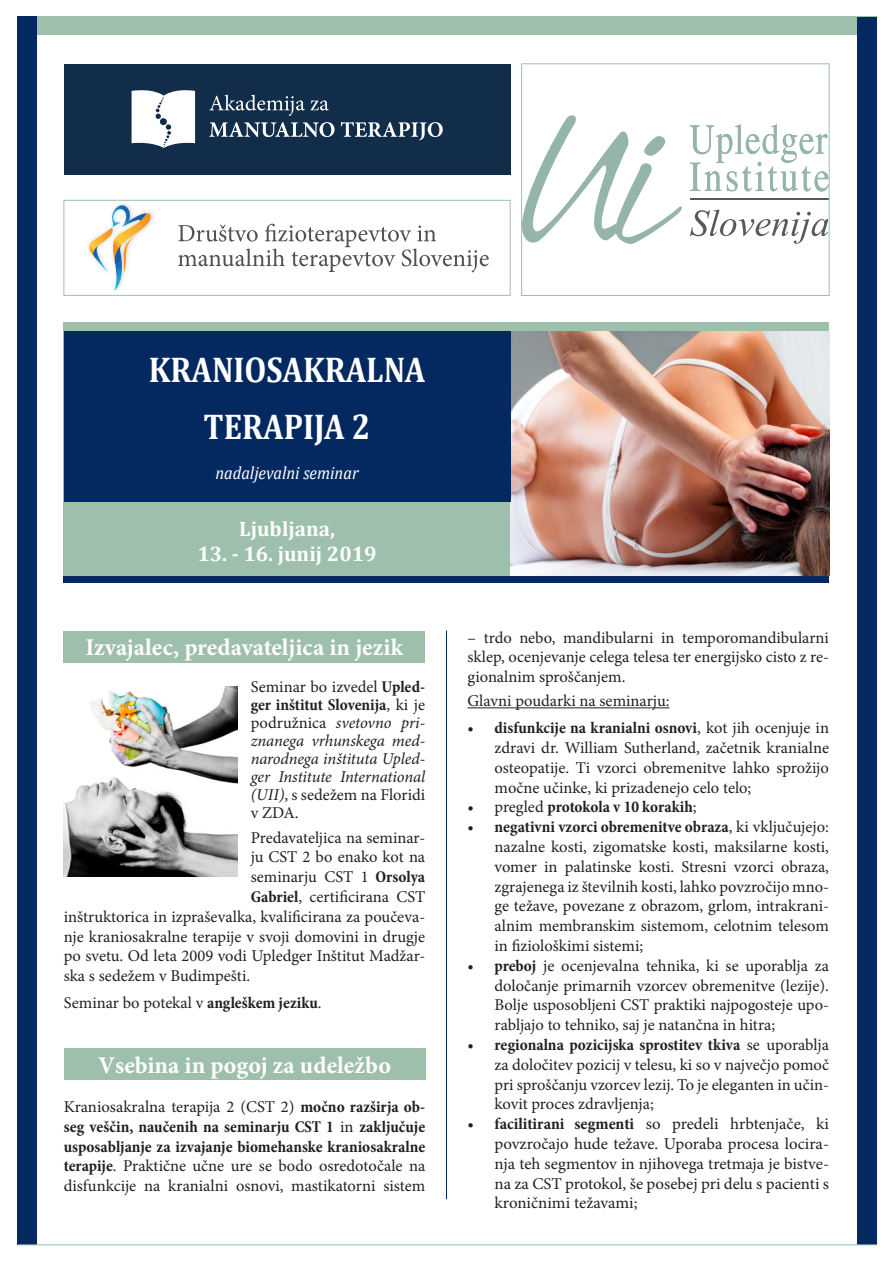
<style>
.page{position:relative;width:893px;height:1263px;background:#fff}
.page>*{position:absolute;margin:0;border:0;box-sizing:border-box;transform-origin:0 0}
.t1{font:700 36px "Cambria";color:#fff;scale:.88 1}
.t2{font:700 24px "Minion Pro";color:#fff}
.t3{font:700 21px "Cambria";color:#fff}
.t4{font:italic 18px "Cambria";color:#fff;scale:.91 1}
.t5{font:16.5px/19.8px "Minion Pro";color:#231f20;text-align:justify}
.t6{font:700 condensed 16.5px/19.8px "Minion Pro";color:#231f20;text-align:justify}
.t7{font:italic 16.5px/18px "Minion Pro";letter-spacing:-.01em;color:#231f20;text-align:justify}
.s1{font-style:normal}
.s2{font-weight:700;font-style:normal;font-stretch:condensed}
.s3{font-weight:700;font-stretch:condensed}
.s4{font-weight:400;font-stretch:normal}
</style>
<div class="page">
<div style="left:18px;top:17px;width:859px;height:18px;background:#9fbfad"></div>
<div style="left:18px;top:17px;width:19px;height:1228px;background:#042961"></div>
<div style="left:858px;top:17px;width:19px;height:1227px;background:#042961"></div>
<hr style="left:18px;top:1244px;width:859px;height:1px;background:#9fbfad">
<div style="left:64px;top:323px;width:765px;height:255px;background:#9fbfad"></div>
<img style="left:510px;top:332px;width:319px;height:244px">
<div style="left:64px;top:64px;width:446px;height:110px;background:#122d4a"></div>
<svg style="left:209px;top:95px;width:96px;height:21px"></svg>
<svg style="left:311px;top:100px;width:18px;height:11px"></svg>
<svg style="left:209px;top:122px;width:126px;height:15px"></svg>
<svg style="left:341px;top:122px;width:102px;height:18px"></svg>
<svg style="left:132px;top:90px;width:63px;height:58px;background:#e0e3e7"></svg>
<div style="left:64px;top:332px;width:446px;height:170px;background:#042961"></div>
<hr style="left:446px;top:630px;width:1px;height:569px;background:#042961">
<div style="left:64px;top:630px;width:361px;height:32px;background:#9fbfad"></div>
<img style="left:64px;top:687px;width:174px;height:189px">
<svg style="left:88px;top:205px;width:65px;height:85px"></svg>
<svg style="left:178px;top:224px;width:311px;height:48px"></svg>
<div style="left:64px;top:200px;width:446px;height:95px;border:1px solid #9fbfad"></div>
<svg style="left:523px;top:115px;width:159px;height:129px"></svg>
<svg style="left:690px;top:124px;width:137px;height:67px"></svg>
<hr style="left:690px;top:198px;width:139px;height:2px;background:#58595b">
<svg style="left:690px;top:210px;width:137px;height:34px"></svg>
<div style="left:521px;top:64px;width:308px;height:232px;border:1px solid #9fbfad"></div>
<div style="left:64px;top:576px;width:765px;height:7px;background:#042961"></div>
<div style="left:64px;top:1048px;width:361px;height:32px;background:#9fbfad"></div>
<hr style="left:468px;top:707px;width:201px;height:1px;background:#231f20">
<p class="t1" style="left:149px;top:345px;width:316px">KRANIOSAKRALNA</p>
<p class="t1" style="left:204px;top:401px;width:191px">TERAPIJA 2</p>
<p class="t4" style="left:215px;top:460px;width:159px">nadaljevalni seminar</p>
<p class="t3" style="left:239px;top:514px;width:97px">Ljubljana,</p>
<p class="t3" style="left:197px;top:539px;width:181px">13. - 16. junij 2019</p>
<p class="t2" style="left:85px;top:631px;width:319px">Izvajalec, predavateljica in jezik</p>
<p class="t7" style="left:251px;top:678px;width:176px"><span class="s1">Seminar bo izvedel</span> <span class="s2">Upled&shy;ger inštitut Slovenija</span><span class="s1">, ki je podružnica</span> svetovno pri&shy;znanega vrhunskega med&shy;narodnega inštituta Upled&shy;ger Institute International (UII)<span class="s1">, s sedežem na Floridi v ZDA.</span></p>
<p class="t5" style="left:251px;top:827px;width:176px">Predavateljica na seminar-</p>
<p class="t5" style="left:251px;top:847px;width:176px">ju CST 2 bo enako kot na</p>
<p class="t5" style="left:251px;top:867px;width:176px">seminarju CST 1 <span class="s3">Orsolya</span></p>
<p class="t5" style="left:251px;top:887px;width:176px"><span class="s3">Gabriel</span>, certificirana CST</p>
<p class="t5" style="left:64px;top:907px;width:363px">inštruktorica in izpraševalka, kvalificirana za poučeva-</p>
<p class="t5" style="left:64px;top:926px;width:363px">nje kraniosakralne terapije v svoji domovini in drugje</p>
<p class="t5" style="left:64px;top:946px;width:363px">po svetu. Od leta 2009 vodi Upledger Inštitut Madžar-</p>
<p class="t5" style="left:64px;top:966px;width:188px">ska s sedežem v Budimpešti.</p>
<p class="t5" style="left:64px;top:992px;width:259px">Seminar bo potekal v <span class="s3">angleškem jeziku</span>.</p>
<p class="t2" style="left:98px;top:1048px;width:294px">Vsebina in pogoj za udeležbo</p>
<p class="t6" style="left:64px;top:1097px;width:363px"><span class="s4">Kraniosakralna terapija 2 (CST 2)</span> močno razširja ob&shy;seg veščin, naučenih na seminarju CST 1 <span class="s4">in</span> zaključuje usposabljanje za izvajanje biomehanske kraniosakralne terapije<span class="s4">. Praktične učne ure se bodo osredotočale na disfunkcije na kranialni osnovi, mastikatorni sistem</span></p>
<p class="t5" style="left:468px;top:627px;width:363px">– trdo nebo, mandibularni in temporomandibularni sklep, ocenjevanje celega telesa ter energijsko cisto z re&shy;gionalnim sproščanjem.</p>
<p class="t5" style="left:468px;top:691px;width:203px">Glavni poudarki na seminarju:</p>
<p class="t5" style="left:495px;top:718px;width:336px;text-indent:-27px"><span class="s3">• disfunkcije na kranialni osnovi</span>, kot jih ocenjuje in zdravi dr. William Sutherland, začetnik kranialne osteopatije. Ti vzorci obremenitve lahko sprožijo močne učinke, ki prizadenejo celo telo;</p>
<p class="t6" style="left:468px;top:797px;width:231px"><span class="s4">• pregled</span> protokola v 10 korakih<span class="s4">;</span></p>
<p class="t5" style="left:495px;top:817px;width:336px;text-indent:-27px"><span class="s3">• negativni vzorci obremenitve obraza</span>, ki vključujejo: nazalne kosti, zigomatske kosti, maksilarne kosti, vomer in palatinske kosti. Stresni vzorci obraza, zgrajenega iz številnih kosti, lahko povzročijo mno&shy;ge težave, povezane z obrazom, grlom, intrakrani&shy;alnim membranskim sistemom, celotnim telesom in fiziološkimi sistemi;</p>
<p class="t5" style="left:495px;top:956px;width:336px;text-indent:-27px"><span class="s3">• preboj</span> je ocenjevalna tehnika, ki se uporablja za določanje primarnih vzorcev obremenitve (lezije).<br>Bolje usposobljeni CST praktiki najpogosteje upo&shy;rabljajo to tehniko, saj je natančna in hitra;</p>
<p class="t5" style="left:495px;top:1035px;width:336px;text-indent:-27px"><span class="s3">• regionalna pozicijska sprostitev tkiva</span> se uporablja za določitev pozicij v telesu, ki so v največjo pomoč pri sproščanju vzorcev lezij. To je eleganten in učin&shy;kovit proces zdravljenja;</p>
<p class="t5" style="left:495px;top:1114px;width:336px;text-indent:-27px"><span class="s3">• facilitirani segmenti</span> so predeli hrbtenjače, ki povzročajo hude težave. Uporaba procesa locira&shy;nja teh segmentov in njihovega tretmaja je bistve&shy;na za CST protokol, še posebej pri delu s pacienti s kroničnimi težavami;</p>
</div>
